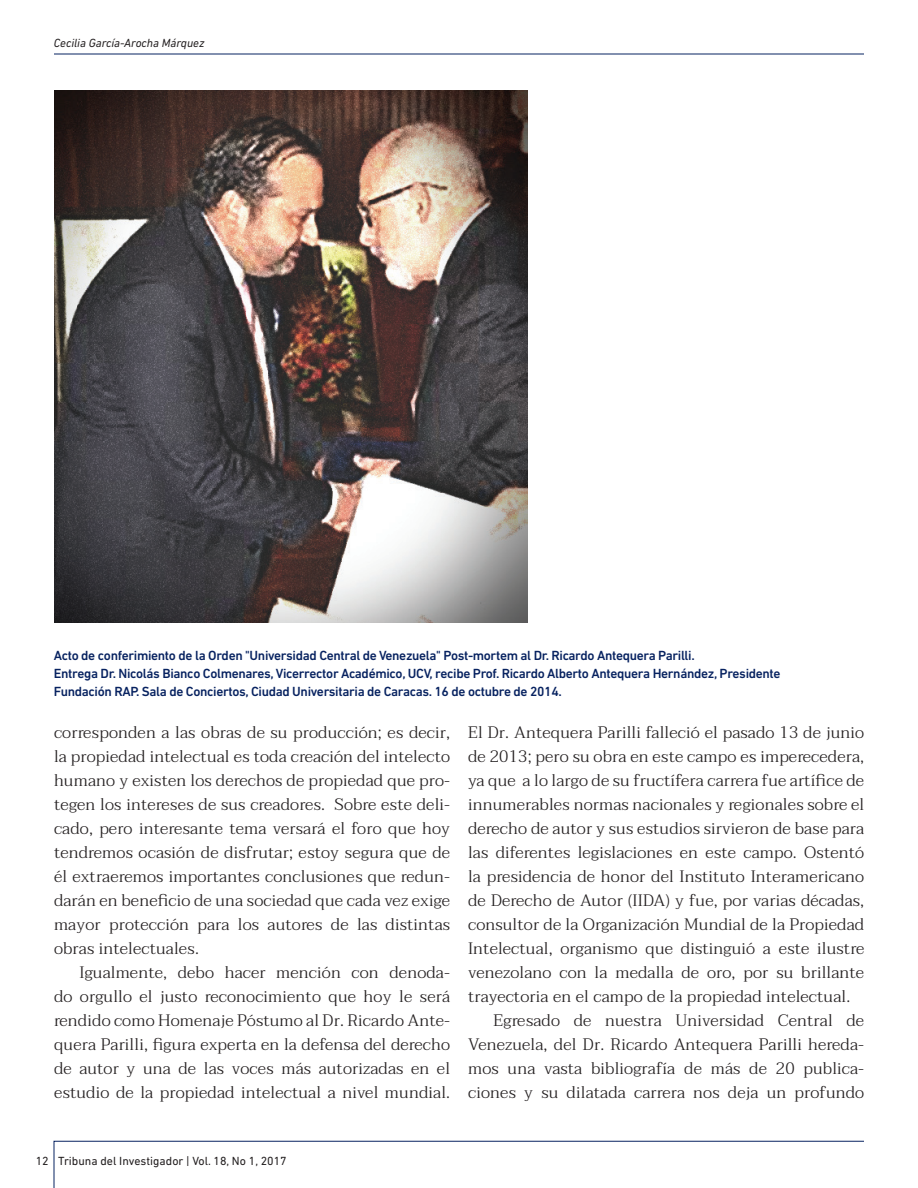
<style>
.page{position:relative;width:918px;height:1188px;background:#fff}
.page>*{position:absolute;margin:0;border:0;box-sizing:border-box;transform-origin:0 0}
.CUERPO_DE_TEXTO{font:300 16.5px/24px "Taviraj";letter-spacing:.01em;color:#231f20;text-align:justify}
.LEYENDA_FOTOS_CUADRO{font:500 13.5px "DIN Next LT Pro";letter-spacing:-.025em;color:#072260}
.encabezado_derecho_m{font:12px "DIN Next LT Pro";color:#231f20}
.encabezado_derecho_m-2{font:italic 12px "DIN Next LT Pro";letter-spacing:-.005em;color:#231f20}
</style>
<div class="page">
<hr style="left:54px;top:54px;width:810px;height:1px;background:#072260">
<svg style="left:54px;top:1141px;width:810px;height:47px"></svg>
<img style="left:54px;top:90px;width:473px;height:533px">
<p class="encabezado_derecho_m-2" style="left:54px;top:36px;width:152px">Cecilia García-Arocha Márquez</p>
<p class="LEYENDA_FOTOS_CUADRO" style="left:54px;top:648px;width:642px">Acto de conferimiento de la Orden "Universidad Central de Venezuela" Post-mortem al Dr. Ricardo Antequera Parilli.</p>
<p class="LEYENDA_FOTOS_CUADRO" style="left:54px;top:666px;width:728px">Entrega Dr. Nicolás Bianco Colmenares, Vicerrector Académico, UCV, recibe Prof. Ricardo Alberto Antequera Hernández, Presidente</p>
<p class="LEYENDA_FOTOS_CUADRO" style="left:54px;top:684px;width:510px">Fundación RAP. Sala de Conciertos, Ciudad Universitaria de Caracas. 16 de octubre de 2014.</p>
<p class="CUERPO_DE_TEXTO" style="left:54px;top:721px;width:398px">corresponden a las obras de su producción; es decir, la propiedad intelectual es toda creación del intelecto humano y existen los derechos de propiedad que pro&shy;tegen los intereses de sus creadores. Sobre este deli&shy;cado, pero interesante tema versará el foro que hoy tendremos ocasión de disfrutar; estoy segura que de él extraeremos importantes conclusiones que redun&shy;darán en beneficio de una sociedad que cada vez exige mayor protección para los autores de las distintas obras intelectuales.</p>
<p class="CUERPO_DE_TEXTO" style="left:54px;top:961px;width:398px;text-indent:26px">Igualmente, debo hacer mención con denoda&shy;do orgullo el justo reconocimiento que hoy le será rendido como Homenaje Póstumo al Dr. Ricardo Ante&shy;quera Parilli, figura experta en la defensa del derecho de autor y una de las voces más autorizadas en el estudio de la propiedad intelectual a nivel mundial.</p>
<p class="CUERPO_DE_TEXTO" style="left:468px;top:721px;width:398px">El Dr. Antequera Parilli falleció el pasado 13 de junio de 2013; pero su obra en este campo es imperecedera, ya que a lo largo de su fructífera carrera fue artífice de innumerables normas nacionales y regionales sobre el derecho de autor y sus estudios sirvieron de base para las diferentes legislaciones en este campo. Ostentó la presidencia de honor del Instituto Interamericano de Derecho de Autor (IIDA) y fue, por varias décadas, consultor de la Organización Mundial de la Propiedad Intelectual, organismo que distinguió a este ilustre venezolano con la medalla de oro, por su brillante trayectoria en el campo de la propiedad intelectual.</p>
<p class="CUERPO_DE_TEXTO" style="left:468px;top:1009px;width:398px;text-indent:26px">Egresado de nuestra Universidad Central de Venezuela, del Dr. Ricardo Antequera Parilli hereda&shy;mos una vasta bibliografía de más de 20 publica&shy;ciones y su dilatada carrera nos deja un profundo</p>
<p class="encabezado_derecho_m" style="left:36px;top:1154px;width:253px">12 Tribuna del Investigador | Vol. 18, No 1, 2017</p>
</div>
